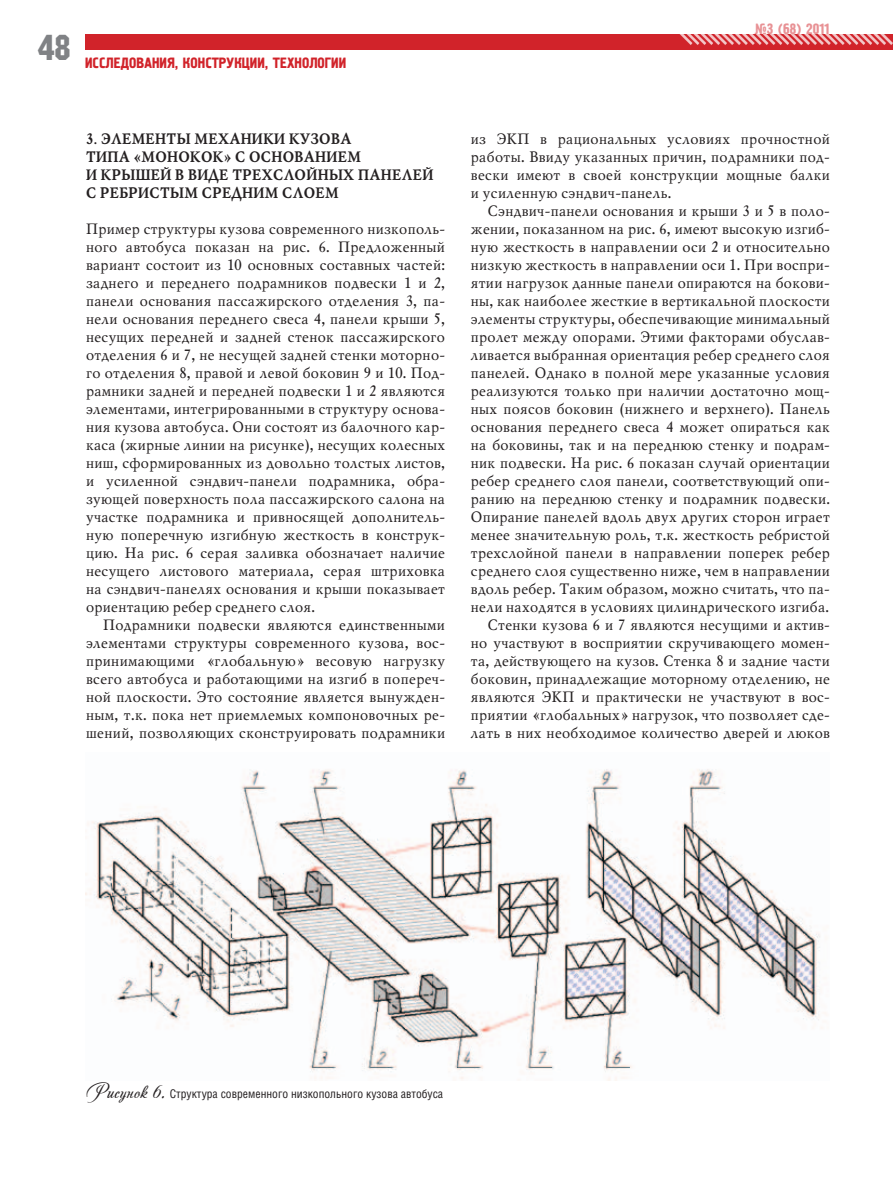
<style>
.page{position:relative;width:893px;height:1191px;background:#fff}
.page>*{position:absolute;margin:0;border:0;box-sizing:border-box;transform-origin:0 0}
.t1{font:36px "Machine C";color:#808285}
.TEXT{font:15px/18px "Mysl C";color:#231f20;text-align:justify}
.TEXT-2{font:700 15px/18px "Mysl C";color:#231f20}
.KOLONTITUL{font:15px "Pollock 1 C";color:#d1232a}
.PODPIS{font:12px "Helios Cond";color:#231f20}
.s1{font-family:"Andantinoscript";font-size:21px}
</style>
<div class="page">
<div style="left:85px;top:34px;width:808px;height:16px;background:#d1232a"></div>
<svg style="left:679px;top:34px;width:214px;height:11px"></svg>
<img style="left:85px;top:769px;width:741px;height:311px">
<h1 class="t1" style="left:38px;top:27px;width:34px">48</h1>
<p class="KOLONTITUL" style="left:85px;top:55px;width:263px">ИССЛЕДОВАНИЯ, КОНСТРУКЦИИ, ТЕХНОЛОГИИ</p>
<p class="TEXT-2" style="left:85px;top:130px;width:349px">3. ЭЛЕМЕНТЫ МЕХАНИКИ КУЗОВА<br>ТИПА «МОНОКОК» С ОСНОВАНИЕМ<br>И КРЫШЕЙ В ВИДЕ ТРЕХСЛОЙНЫХ ПАНЕЛЕЙ<br>С РЕБРИСТЫМ СРЕДНИМ СЛОЕМ</p>
<p class="TEXT" style="left:85px;top:220px;width:361px">Пример структуры кузова современного низкополь&shy;ного автобуса показан на рис. 6. Предложенный вариант состоит из 10 основных составных частей: заднего и переднего подрамников подвески 1 и 2, панели основания пассажирского отделения 3, па&shy;нели основания переднего свеса 4, панели крыши 5, несущих передней и задней стенок пассажирского отделения 6 и 7, не несущей задней стенки моторно&shy;го отделения 8, правой и левой боковин 9 и 10. Под&shy;рамники задней и передней подвески 1 и 2 являются элементами, интегрированными в структуру основа&shy;ния кузова автобуса. Они состоят из балочного кар&shy;каса (жирные линии на рисунке), несущих колесных ниш, сформированных из довольно толстых листов, и усиленной сэндвич-панели подрамника, обра&shy;зующей поверхность пола пассажирского салона на участке подрамника и привносящей дополнитель&shy;ную поперечную изгибную жесткость в конструк&shy;цию. На рис. 6 серая заливка обозначает наличие несущего листового материала, серая штриховка на сэндвич-панелях основания и крыши показывает ориентацию ребер среднего слоя.</p>
<p class="TEXT" style="left:85px;top:616px;width:361px;text-indent:17px">Подрамники подвески являются единственными элементами структуры современного кузова, вос&shy;принимающими «глобальную» весовую нагрузку всего автобуса и работающими на изгиб в попереч&shy;ной плоскости. Это состояние является вынужден&shy;ным, т.к. пока нет приемлемых компоновочных ре&shy;шений, позволяющих сконструировать подрамники</p>
<p class="KOLONTITUL" style="left:754px;top:21px;width:76px">№3 (68) 2011</p>
<p class="TEXT" style="left:470px;top:130px;width:361px">из ЭКП в рациональных условиях прочностной работы. Ввиду указанных причин, подрамники под&shy;вески имеют в своей конструкции мощные балки и усиленную сэндвич-панель.</p>
<p class="TEXT" style="left:470px;top:202px;width:361px;text-indent:17px">Сэндвич-панели основания и крыши 3 и 5 в поло&shy;жении, показанном на рис. 6, имеют высокую изгиб&shy;ную жесткость в направлении оси 2 и относительно низкую жесткость в направлении оси 1. При воспри&shy;ятии нагрузок данные панели опираются на бокови&shy;ны, как наиболее жесткие в вертикальной плоскости элементы структуры, обеспечивающие минимальный пролет между опорами. Этими факторами обуслав&shy;ливается выбранная ориентация ребер среднего слоя панелей. Однако в полной мере указанные условия реализуются только при наличии достаточно мощ&shy;ных поясов боковин (нижнего и верхнего). Панель основания переднего свеса 4 может опираться как на боковины, так и на переднюю стенку и подрам&shy;ник подвески. На рис. 6 показан случай ориентации ребер среднего слоя панели, соответствующий опи&shy;ранию на переднюю стенку и подрамник подвески.<br>Опирание панелей вдоль двух других сторон играет менее значительную роль, т.к. жесткость ребристой трехслойной панели в направлении поперек ребер среднего слоя существенно ниже, чем в направлении вдоль ребер. Таким образом, можно считать, что па&shy;нели находятся в условиях цилиндрического изгиба.</p>
<p class="TEXT" style="left:470px;top:616px;width:361px;text-indent:17px">Стенки кузова 6 и 7 являются несущими и актив&shy;но участвуют в восприятии скручивающего момен&shy;та, действующего на кузов. Стенка 8 и задние части боковин, принадлежащие моторному отделению, не являются ЭКП и практически не участвуют в вос&shy;приятии «глобальных» нагрузок, что позволяет сде&shy;лать в них необходимое количество дверей и люков</p>
<p class="PODPIS" style="left:85px;top:1087px;width:360px"><span class="s1">Рисунок 6.</span> Структура современного низкопольного кузова автобуса</p>
</div>
